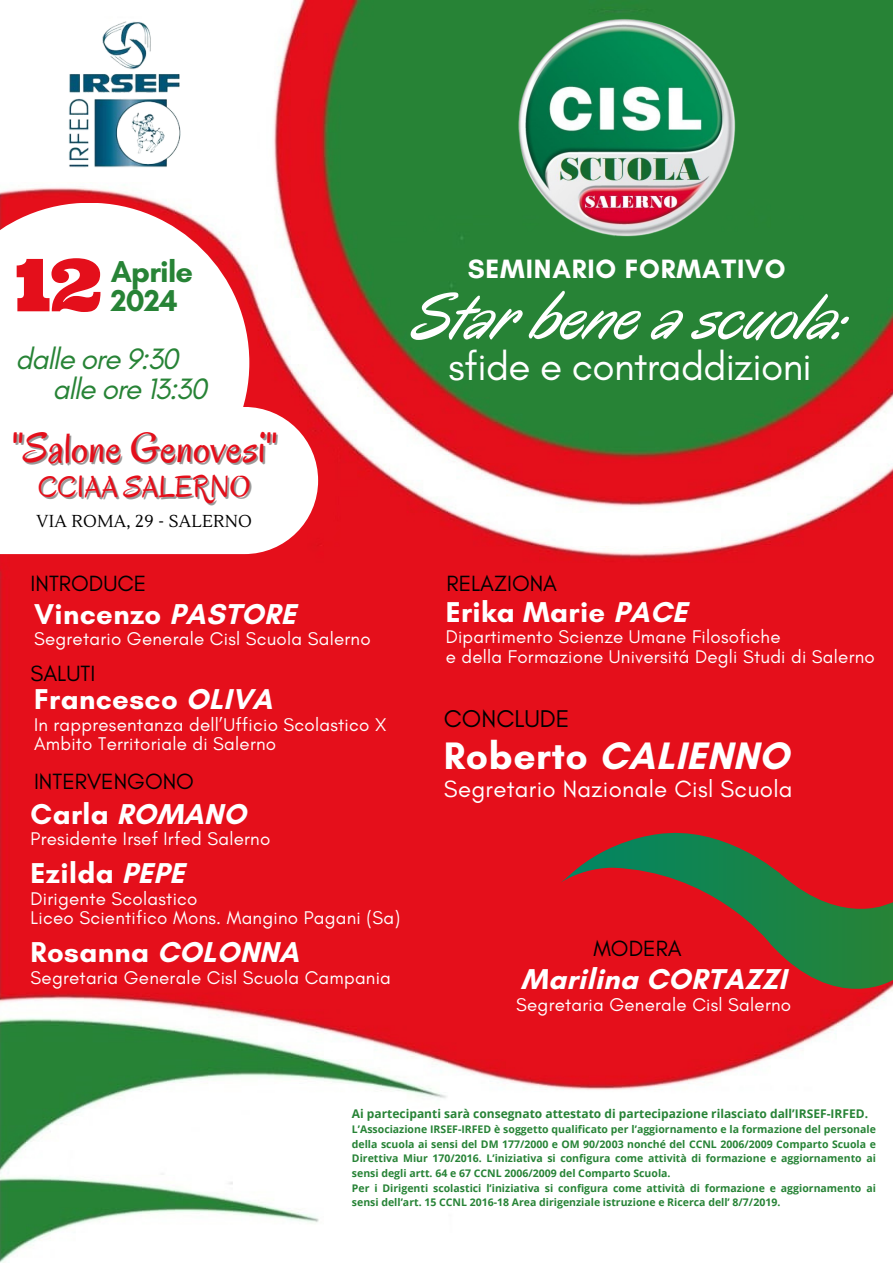
<style>
.page{position:relative;width:893px;height:1263px;background:#fff}
.page>*{position:absolute;margin:0;border:0;box-sizing:border-box;transform-origin:0 0}
.t1{font:72.82px "Ultra";color:#e40f1b}
.t2{font:italic 66px "Oregano";letter-spacing:-.02em;color:#fff}
.t3{font:42.75px "Oregano";color:#e40f1b}
.t4{font:40.5px "Glacial Indifference";letter-spacing:-.015em;color:#fff}
.t5{font:700 39px "Glacial Indifference";letter-spacing:.015em;color:#fff}
.t6{font:30.75px "Oregano";color:#e40f1b}
.t7{font:700 30.75px/28.7px "Glacial Indifference";letter-spacing:-.025em;color:#278336}
.t8{font:italic 30px/29.8px "Glacial Indifference";letter-spacing:-.04em;color:#278336}
.t9{font:700 29.25px "Glacial Indifference";letter-spacing:.015em;color:#fff}
.t10{font:700 27px "Glacial Indifference";letter-spacing:.03em;color:#fff}
.t11{font:24.67px "Glacial Indifference";color:#000}
.t12{font:24px "Glacial Indifference";letter-spacing:.015em;color:#fff}
.t13{font:22.42px "Glacial Indifference";color:#000}
.t14{font:18.75px/19.6px "Glacial Indifference";letter-spacing:.015em;color:#fff}
.t15{font:17.25px "Lustria";letter-spacing:.015em;color:#000}
.t16{font:700 12px "Open Sans";color:#278336}
.t17{font:700 10.5px/14.6px "Open Sans";color:#278336;text-align:justify}
</style>
<div class="page">
<img style="left:0;top:0;width:893px;height:1263px">
<img style="left:64px;top:17px;width:120px;height:154px">
<img style="left:516px;top:17px;width:221px;height:220px">
<svg style="left:0;top:407px;width:318px;height:147px"></svg>
<svg style="left:0;top:203px;width:249px;height:320px"></svg>
<svg style="left:561px;top:824px;width:332px;height:192px;background:#aa332a"></svg>
<h6 class="t1" style="left:15px;top:238px;width:89px">12</h6>
<p class="t7" style="left:111px;top:257px;width:84px">Aprile<br>2024</p>
<p class="t8" style="left:52px;top:344px;width:156px;text-indent:-37px">dalle ore 9:30 alle ore 13:30</p>
<p class="t3" style="left:12px;top:421px;width:266px">"Salone Genovesi"</p>
<p class="t6" style="left:38px;top:468px;width:214px">CCIAA SALERNO</p>
<p class="t15" style="left:37px;top:511px;width:217px">VIA ROMA, 29 - SALERNO</p>
<p class="t10" style="left:468px;top:252px;width:319px">SEMINARIO FORMATIVO</p>
<p class="t2" style="left:414px;top:276px;width:438px">Star bene a scuola:</p>
<p class="t4" style="left:448px;top:341px;width:365px">sfide e contraddizioni</p>
<p class="t13" style="left:31px;top:569px;width:117px">INTRODUCE</p>
<p class="t9" style="left:34px;top:596px;width:263px">Vincenzo PASTORE</p>
<p class="t14" style="left:34px;top:629px;width:338px">Segretario Generale Cisl Scuola Salerno</p>
<h3 class="t13" style="left:31px;top:659px;width:66px">SALUTI</h3>
<p class="t9" style="left:34px;top:681px;width:240px">Francesco OLIVA</p>
<p class="t14" style="left:34px;top:714px;width:354px">In rappresentanza dell’Ufficio Scolastico X<br>Ambito Territoriale di Salerno</p>
<h4 class="t13" style="left:34px;top:767px;width:161px">INTERVENGONO</h4>
<h2 class="t9" style="left:31px;top:796px;width:217px">Carla ROMANO</h2>
<p class="t14" style="left:31px;top:828px;width:241px">Presidente Irsef Irfed Salerno</p>
<h5 class="t9" style="left:31px;top:855px;width:155px">Ezilda PEPE</h5>
<h1 class="t14" style="left:31px;top:888px;width:168px">Dirigente Scolastico</h1>
<h2 class="t14" style="left:31px;top:908px;width:371px">Liceo Scientifico Mons. Mangino Pagani (Sa)</h2>
<p class="t9" style="left:31px;top:935px;width:270px">Rosanna COLONNA</p>
<p class="t14" style="left:31px;top:967px;width:362px">Segretaria Generale Cisl Scuola Campania</p>
<p class="t13" style="left:446px;top:569px;width:112px">RELAZIONA</p>
<p class="t9" style="left:446px;top:594px;width:243px">Erika Marie PACE</p>
<p class="t14" style="left:446px;top:627px;width:336px">Dipartimento Scienze Umane Filosofiche</p>
<p class="t14" style="left:446px;top:646px;width:431px">e della Formazione Universitá Degli Studi di Salerno</p>
<p class="t11" style="left:444px;top:703px;width:127px">CONCLUDE</p>
<p class="t5" style="left:444px;top:732px;width:346px">Roberto CALIENNO</p>
<p class="t12" style="left:444px;top:774px;width:350px">Segretario Nazionale Cisl Scuola</p>
<p class="t13" style="left:593px;top:935px;width:90px">MODERA</p>
<p class="t9" style="left:521px;top:962px;width:267px">Marilina CORTAZZI</p>
<p class="t14" style="left:516px;top:994px;width:276px">Segretaria Generale Cisl Salerno</p>
<p class="t16" style="left:352px;top:1105px;width:518px">Ai partecipanti sarà consegnato attestato di partecipazione rilasciato dall’IRSEF-IRFED.</p>
<p class="t17" style="left:352px;top:1122px;width:525px">L’Associazione IRSEF-IRFED è soggetto qualificato per l’aggiornamento e la formazione del personale della scuola ai sensi del DM 177/2000 e OM 90/2003 nonché del CCNL 2006/2009 Comparto Scuola e Direttiva Miur 170/2016. L’iniziativa si configura come attività di formazione e aggiornamento ai sensi degli artt. 64 e 67 CCNL 2006/2009 del Comparto Scuola.</p>
<p class="t17" style="left:352px;top:1180px;width:525px">Per i Dirigenti scolastici l’iniziativa si configura come attività di formazione e aggiornamento ai sensi dell’art. 15 CCNL 2016-18 Area dirigenziale istruzione e Ricerca dell’ 8/7/2019.</p>
</div>
